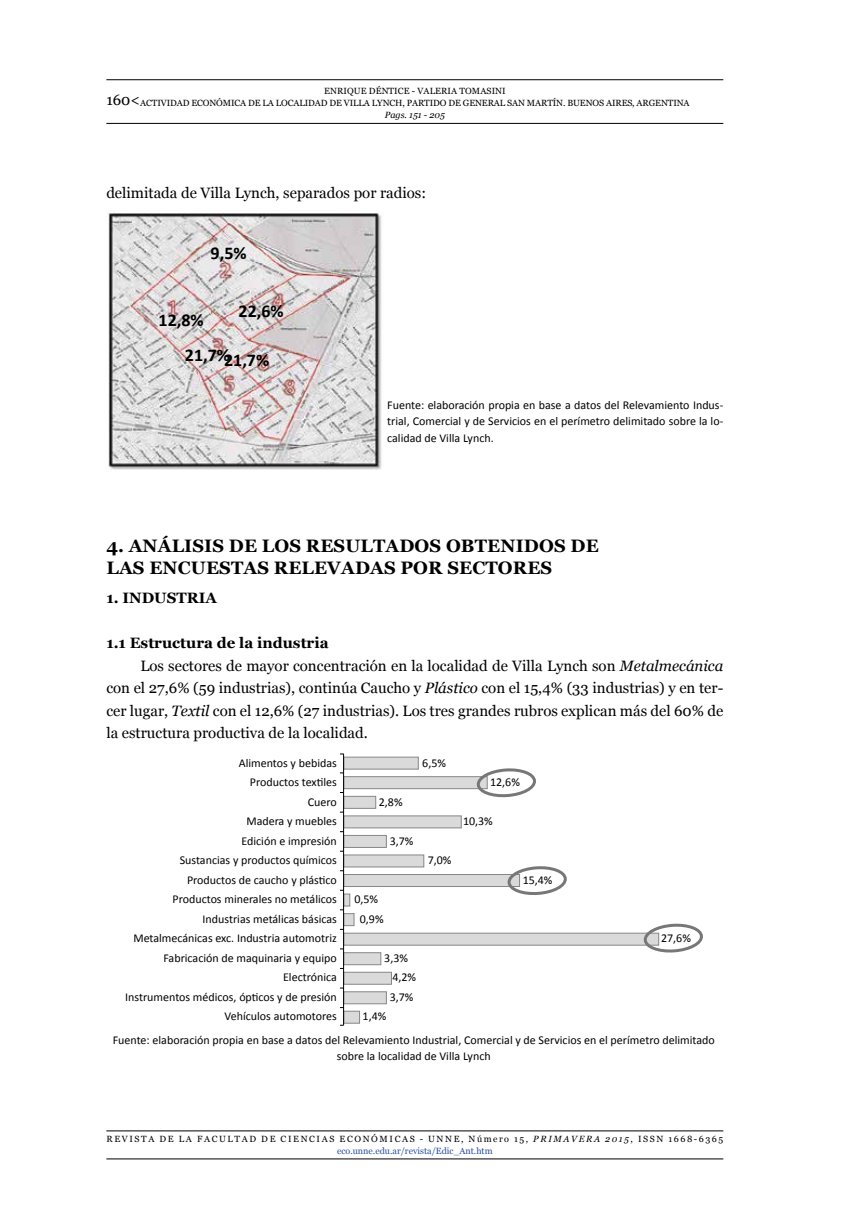
<style>
.page{position:relative;width:851px;height:1212px;background:#fff}
.page>*{position:absolute;margin:0;border:0;box-sizing:border-box;transform-origin:0 0}
.t1{font:700 18px/22.5px "Georgia";letter-spacing:.01em;color:#000}
.t2{font:700 18px "Calibri";color:#000}
.t3{font:15px "Georgia";color:#000}
.t4{font:700 15px "Georgia";color:#000}
.t5{font:12px/19.5px "Calibri";color:#000;text-align:center}
.t6{font:9px/12px "Georgia";color:#000;text-align:center}
.t7{font:9px/12px "Georgia";letter-spacing:.18em;color:#000;text-align:center}
.t8{font:italic 9px "Georgia";color:#000}
.s1{font-style:italic}
.s2{color:#294d9d}
</style>
<div class="page">
<hr style="left:106px;top:123px;width:617px;height:1px;background:#000">
<hr style="left:106px;top:79px;width:617px;height:1px;background:#000">
<hr style="left:106px;top:1158px;width:617px;height:1px;background:#000">
<hr style="left:106px;top:1130px;width:617px;height:1px;background:#000">
<div style="left:343px;top:757px;width:75px;height:12px;background:#dadada;border:1px solid #878787"></div>
<div style="left:343px;top:776px;width:144px;height:13px;background:#dadada;border:1px solid #878787"></div>
<div style="left:343px;top:796px;width:33px;height:12px;background:#dadada;border:1px solid #878787"></div>
<div style="left:343px;top:816px;width:118px;height:12px;background:#dadada;border:1px solid #878787"></div>
<div style="left:343px;top:835px;width:43px;height:12px;background:#dadada;border:1px solid #878787"></div>
<div style="left:343px;top:855px;width:81px;height:12px;background:#dadada;border:1px solid #878787"></div>
<div style="left:343px;top:874px;width:176px;height:13px;background:#dadada;border:1px solid #878787"></div>
<div style="left:343px;top:894px;width:7px;height:12px;background:#dadada;border:1px solid #878787"></div>
<div style="left:343px;top:913px;width:11px;height:13px;background:#dadada;border:1px solid #878787"></div>
<div style="left:343px;top:952px;width:38px;height:13px;background:#dadada;border:1px solid #878787"></div>
<div style="left:343px;top:972px;width:48px;height:12px;background:#dadada;border:1px solid #878787"></div>
<div style="left:343px;top:991px;width:43px;height:13px;background:#dadada;border:1px solid #878787"></div>
<div style="left:343px;top:1011px;width:17px;height:12px;background:#dadada;border:1px solid #878787"></div>
<div style="left:343px;top:933px;width:315px;height:12px;background:#dadada;border:1px solid #878787"></div>
<svg style="left:643px;top:924px;width:60px;height:29px"></svg>
<svg style="left:506px;top:866px;width:61px;height:29px"></svg>
<svg style="left:476px;top:768px;width:60px;height:30px"></svg>
<hr style="left:343px;top:754px;width:1px;height:271px;background:#000">
<img style="left:108px;top:213px;width:274px;height:257px">
<p class="t6" style="left:140px;top:85px;width:551px">ENRIQUE DÉNTICE - VALERIA TOMASINI<br>ACTIVIDAD ECONÓMICA DE LA LOCALIDAD DE VILLA LYNCH, PARTIDO DE GENERAL SAN MARTÍN. BUENOS AIRES, ARGENTINA</p>
<p class="t8" style="left:385px;top:109px;width:61px">Pags. 151 - 205</p>
<p class="t3" style="left:106px;top:91px;width:35px">160&lt;</p>
<p class="t3" style="left:106px;top:184px;width:321px">delimitada de Villa Lynch, separados por radios:</p>
<h1 class="t2" style="left:211px;top:242px;width:38px">9,5%</h1>
<h1 class="t2" style="left:238px;top:299px;width:47px">22,6%</h1>
<h1 class="t2" style="left:185px;top:346px;width:86px">21,7%21,7%</h1>
<h1 class="t2" style="left:158px;top:308px;width:47px">12,8%</h1>
<p class="t5" style="left:387px;top:396px;width:337px;line-height:16.5px;text-align:justify">Fuente: elaboración propia en base a datos del Relevamiento Indus&shy;trial, Comercial y de Servicios en el perímetro delimitado sobre la lo&shy;calidad de Villa Lynch.</p>
<h1 class="t1" style="left:106px;top:534px;width:494px">4. ANÁLISIS DE LOS RESULTADOS OBTENIDOS DE<br>LAS ENCUESTAS RELEVADAS POR SECTORES</h1>
<p class="t4" style="left:106px;top:588px;width:112px">1. INDUSTRIA</p>
<p class="t4" style="left:106px;top:633px;width:224px">1.1 Estructura de la industria</p>
<p class="t3" style="left:140px;top:656px;width:584px">Los sectores de mayor concentración en la localidad de Villa Lynch son <span class="s1">Metalmecánica</span></p>
<p class="t3" style="left:106px;top:679px;width:618px">con el 27,6% (59 industrias), continúa Caucho y <span class="s1">Plástico</span> con el 15,4% (33 industrias) y en ter-</p>
<p class="t3" style="left:106px;top:701px;width:618px">cer lugar, <span class="s1">Textil</span> con el 12,6% (27 industrias). Los tres grandes rubros explican más del 60% de</p>
<p class="t3" style="left:106px;top:724px;width:263px">la estructura productiva de la localidad.</p>
<p class="t5" style="left:125px;top:753px;width:213px;text-align:right">Alimentos y bebidas<br>Productos textiles<br>Cuero<br>Madera y muebles<br>Edición e impresión<br>Sustancias y productos químicos<br>Productos de caucho y plástico<br>Productos minerales no metálicos<br>Industrias metálicas básicas<br>Metalmecánicas exc. Industria automotriz<br>Fabricación de maquinaria y equipo<br>Electrónica<br>Instrumentos médicos, ópticos y de presión<br>Vehículos automotores</p>
<p class="t5" style="left:422px;top:753px;width:25px">6,5%</p>
<p class="t5" style="left:490px;top:772px;width:31px">12,6%</p>
<p class="t5" style="left:379px;top:792px;width:25px">2,8%</p>
<p class="t5" style="left:463px;top:811px;width:31px">10,3%</p>
<p class="t5" style="left:389px;top:831px;width:25px">3,7%</p>
<p class="t5" style="left:427px;top:850px;width:25px">7,0%</p>
<p class="t5" style="left:522px;top:870px;width:31px">15,4%</p>
<p class="t5" style="left:354px;top:889px;width:31px">0,5%<br>0,9%</p>
<p class="t5" style="left:661px;top:928px;width:31px">27,6%</p>
<p class="t5" style="left:384px;top:948px;width:25px">3,3%</p>
<p class="t5" style="left:392px;top:967px;width:25px">4,2%</p>
<p class="t5" style="left:389px;top:987px;width:25px">3,7%</p>
<p class="t5" style="left:362px;top:1006px;width:25px">1,4%</p>
<p class="t5" style="left:113px;top:1032px;width:603px;line-height:16.5px">Fuente: elaboración propia en base a datos del Relevamiento Industrial, Comercial y de Servicios en el perímetro delimitado sobre la localidad de Villa Lynch</p>
<p class="t7" style="left:106px;top:1133px;width:618px">REVISTA DE LA FACULTAD DE CIENCIAS ECONÓMICAS - UNNE, Número 15, <span class="s1">PRIMAVERA 2015</span>, ISSN 1668-6365 <span class="s2">eco.unne.edu.ar/revista/Edic_Ant.htm</span></p>
</div>
